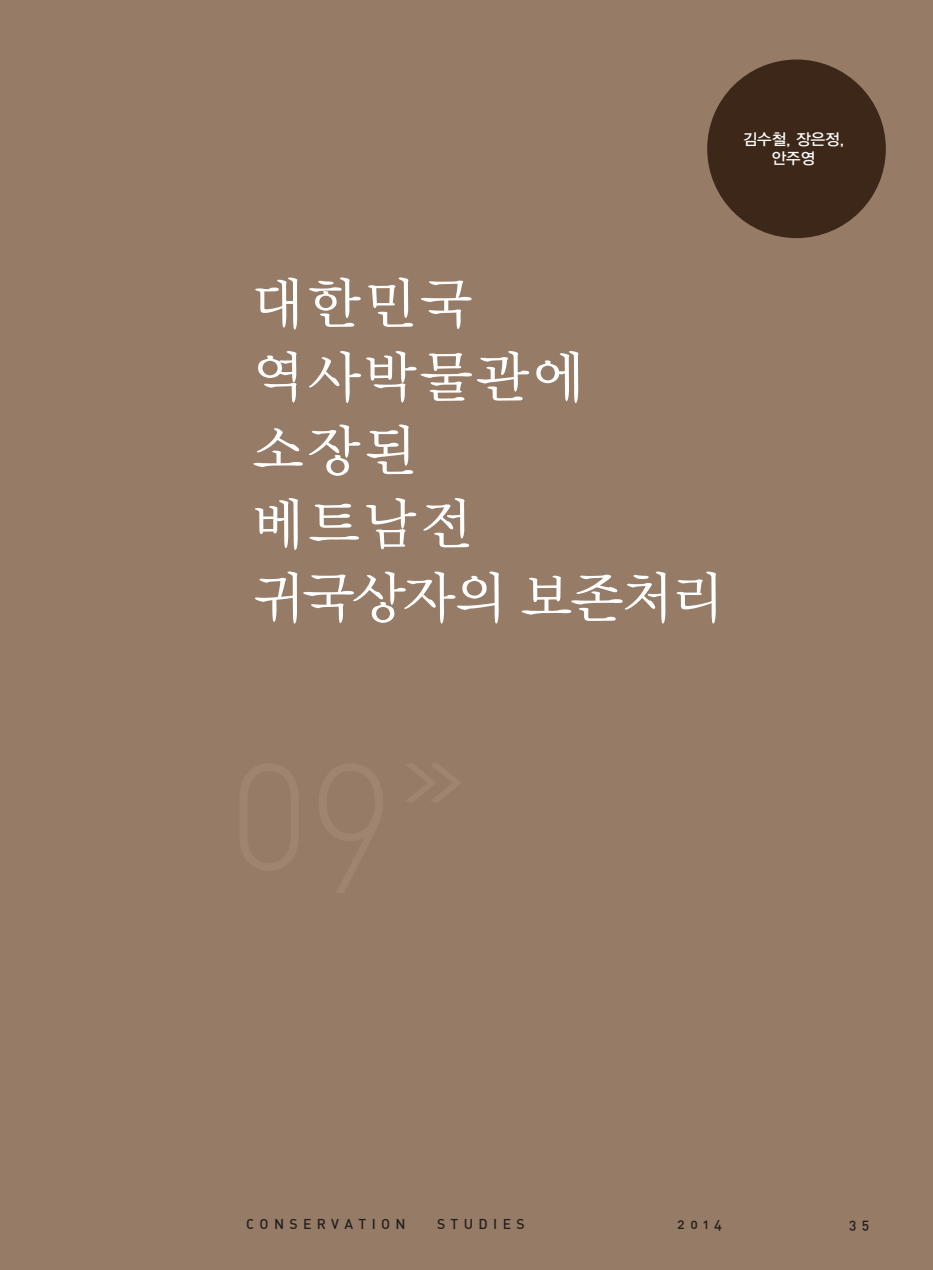
<style>
.page{position:relative;width:933px;height:1270px;background:#967b67}
.page>*{position:absolute;margin:0;border:0;box-sizing:border-box;transform-origin:0 0}
.t1{font:56px "YDIY Mj O130 KSCPC EUC H";color:#fff}
.t2{font:56px "YDIY Mj O130 KSCPC EUC H";letter-spacing:-.1em;color:#fff}
.t3{font:15.75px "YDIYGO330";color:#fff}
.t4{font:500 14px "DIN Alternate";letter-spacing:.38em;color:#231f20}
</style>
<div class="page">
<div style="left:707px;top:60px;width:178px;height:178px;background:#3d2718;border-radius:50%"></div>
<svg style="left:407px;top:763px;width:53px;height:39px"></svg>
<svg style="left:240px;top:764px;width:58px;height:106px"></svg>
<svg style="left:319px;top:764px;width:64px;height:128px"></svg>
<p class="t3" style="left:742px;top:130px;width:103px">김수철, 장은정,</p>
<p class="t3" style="left:771px;top:149px;width:45px">안주영</p>
<p class="t1" style="left:250px;top:275px;width:225px">대한민국</p>
<p class="t1" style="left:250px;top:349px;width:337px">역사박물관에</p>
<p class="t1" style="left:250px;top:422px;width:169px">소장된</p>
<p class="t1" style="left:250px;top:496px;width:225px">베트남전</p>
<p class="t2" style="left:250px;top:569px;width:477px">귀국상자의 보존처리</p>
<p class="t4" style="left:246px;top:1215px;width:161px">CONSERVATION</p>
<p class="t4" style="left:437px;top:1215px;width:89px">STUDIES</p>
<p class="t4" style="left:677px;top:1215px;width:46px">2014</p>
<p class="t4" style="left:849px;top:1215px;width:22px">3 5</p>
</div>
